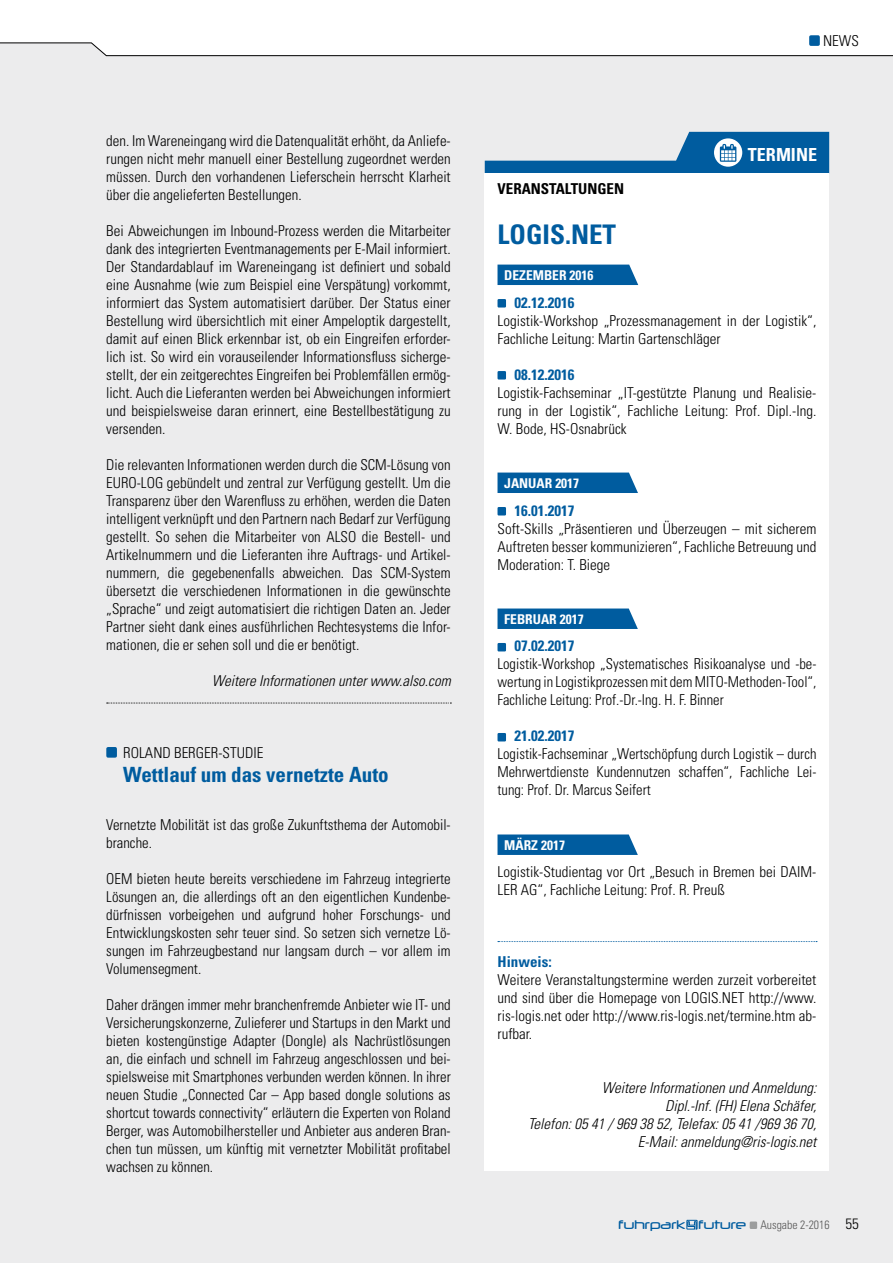
<style>
.page{position:relative;width:893px;height:1263px;background:#fff}
.page>*{position:absolute;margin:0;border:0;box-sizing:border-box;transform-origin:0 0}
.t1{font:700 condensed 27px "Univers";color:#005c9f}
.t2{font:700 condensed 21px "Univers";color:#005c9f}
.t3{font:700 condensed 18px "Univers";color:#fff}
.t4{font:300 condensed 15px/18px "Univers";color:#000;text-align:justify}
.t5{font:italic 300 condensed 15px/18px "Univers";color:#000;text-align:right}
.t6{font:700 condensed 15px "Univers";color:#005c9f}
.t7{font:700 condensed 15px "Univers";color:#000}
.t8{font:700 condensed 13.5px "Univers";color:#fff}
.t9{font:11.85px "Neuropol";color:#005c9f}
.s1{font-family:"Univers";font-weight:300;font-stretch:condensed;font-size:12px;color:#565656}
.s2{font-family:"Univers";font-weight:300;font-stretch:condensed;font-size:15px;color:#000}
</style>
<div class="page">
<div style="left:809px;top:35px;width:11px;height:11px;background:#005c9f;border-radius:2px"></div>
<div style="left:0;top:56px;width:893px;height:1207px;background:#ececed"></div>
<svg style="left:107px;top:703px;width:344px;height:1px"></svg>
<div style="left:106px;top:747px;width:11px;height:11px;background:#005c9f;border-radius:2px"></div>
<svg style="left:686px;top:1220px;width:12px;height:10px"></svg>
<div style="left:750px;top:1221px;width:7px;height:8px;background:#9c9d9d"></div>
<div style="left:485px;top:173px;width:344px;height:997px;background:#fff"></div>
<svg style="left:498px;top:941px;width:319px;height:1px"></svg>
<div style="left:497px;top:265px;width:141px;height:20px;background:#005c9f"></div>
<div style="left:497px;top:299px;width:9px;height:8px;background:#005c9f"></div>
<div style="left:497px;top:371px;width:9px;height:8px;background:#005c9f"></div>
<svg style="left:497px;top:472px;width:141px;height:21px;background:#0f65a4"></svg>
<div style="left:497px;top:507px;width:9px;height:8px;background:#005c9f"></div>
<svg style="left:497px;top:608px;width:141px;height:21px;background:#0f66a4"></svg>
<div style="left:497px;top:643px;width:9px;height:8px;background:#005c9f"></div>
<div style="left:497px;top:733px;width:9px;height:8px;background:#005c9f"></div>
<svg style="left:497px;top:834px;width:141px;height:21px;background:#0f66a4"></svg>
<svg style="left:485px;top:132px;width:344px;height:41px;background:#679bc1"></svg>
<svg style="left:0;top:42px;width:893px;height:14px"></svg>
<p class="t4" style="left:106px;top:131px;width:346px">den. Im Wareneingang wird die Datenqualität erhöht, da Anliefe&shy;rungen nicht mehr manuell einer Bestellung zugeordnet werden müssen. Durch den vorhandenen Lieferschein herrscht Klarheit über die angelieferten Bestellungen.</p>
<p class="t4" style="left:106px;top:221px;width:346px">Bei Abweichungen im Inbound-Prozess werden die Mitarbeiter dank des integrierten Eventmanagements per E-Mail informiert.<br>Der Standardablauf im Wareneingang ist definiert und sobald eine Ausnahme (wie zum Beispiel eine Verspätung) vorkommt, informiert das System automatisiert darüber. Der Status einer Bestellung wird übersichtlich mit einer Ampeloptik dargestellt, damit auf einen Blick erkennbar ist, ob ein Eingreifen erforder&shy;lich ist. So wird ein vorauseilender Informationsfluss sicherge&shy;stellt, der ein zeitgerechtes Eingreifen bei Problemfällen ermög&shy;licht. Auch die Lieferanten werden bei Abweichungen informiert und beispielsweise daran erinnert, eine Bestellbestätigung zu versenden.</p>
<p class="t4" style="left:106px;top:455px;width:346px">Die relevanten Informationen werden durch die SCM-Lösung von EURO-LOG gebündelt und zentral zur Verfügung gestellt. Um die Transparenz über den Warenfluss zu erhöhen, werden die Daten intelligent verknüpft und den Partnern nach Bedarf zur Verfügung gestellt. So sehen die Mitarbeiter von ALSO die Bestell- und Artikelnummern und die Lieferanten ihre Auftrags- und Artikel&shy;nummern, die gegebenenfalls abweichen. Das SCM-System übersetzt die verschiedenen Informationen in die gewünschte „Sprache“ und zeigt automatisiert die richtigen Daten an. Jeder Partner sieht dank eines ausführlichen Rechtesystems die Infor&shy;mationen, die er sehen soll und die er benötigt.</p>
<p class="t5" style="left:212px;top:671px;width:240px">Weitere Informationen unter www.also.com</p>
<p class="t4" style="left:123px;top:743px;width:25px">Roland</p>
<p class="t4" style="left:174px;top:743px;width:56px">Berger-Studi</p>
<p class="t4" style="left:257px;top:743px;width:8px">e</p>
<h2 class="t2" style="left:123px;top:761px;width:267px">WETTLAUF UM DAS VERNETZTE AUTO</h2>
<p class="t4" style="left:106px;top:815px;width:346px">Vernetzte Mobilität ist das große Zukunftsthema der Automobil&shy;branche.</p>
<p class="t4" style="left:106px;top:869px;width:346px">OEM bieten heute bereits verschiedene im Fahrzeug integrierte Lösungen an, die allerdings oft an den eigentlichen Kundenbe&shy;dürfnissen vorbeigehen und aufgrund hoher Forschungs- und Entwicklungskosten sehr teuer sind. So setzen sich vernetze Lö&shy;sungen im Fahrzeugbestand nur langsam durch – vor allem im Volumensegment.</p>
<p class="t4" style="left:106px;top:995px;width:346px">Daher drängen immer mehr branchenfremde Anbieter wie IT- und Versicherungskonzerne, Zulieferer und Startups in den Markt und bieten kostengünstige Adapter (Dongle) als Nachrüstlösungen an, die einfach und schnell im Fahrzeug angeschlossen und bei&shy;spielsweise mit Smartphones verbunden werden können. In ihrer neuen Studie „Connected Car – App based dongle solutions as shortcut towards connectivity“ erläutern die Experten von Roland Berger, was Automobilhersteller und Anbieter aus anderen Bran&shy;chen tun müssen, um künftig mit vernetzter Mobilität profitabel wachsen zu können.</p>
<p class="t4" style="left:823px;top:32px;width:37px">News</p>
<p class="t3" style="left:748px;top:144px;width:71px">TERMI NE</p>
<p class="t7" style="left:497px;top:180px;width:128px">VERANSTALTUNGEN</p>
<h1 class="t1" style="left:497px;top:217px;width:89px">LOGIS.NET</h1>
<p class="t8" style="left:504px;top:267px;width:91px">DEZEMBER 2016</p>
<p class="t6" style="left:514px;top:293px;width:61px">02.12.2016</p>
<p class="t4" style="left:497px;top:311px;width:320px">Logistik-Workshop „Prozessmanagement in der Logistik“,<br>Fachliche Leitung: Martin Gartenschläger</p>
<p class="t6" style="left:514px;top:365px;width:61px">08.12.2016</p>
<p class="t4" style="left:497px;top:383px;width:320px">Logistik-Fachseminar „IT-gestützte Planung und Realisie&shy;rung in der Logistik“, Fachliche Leitung: Prof. Dipl.-Ing.<br>W. Bode, HS-Osnabrück</p>
<p class="t8" style="left:504px;top:475px;width:76px">JANUAR 2017</p>
<p class="t6" style="left:514px;top:501px;width:61px">16.01.2017</p>
<p class="t4" style="left:497px;top:519px;width:320px">Soft-Skills „Präsentieren und Überzeugen – mit sicherem Auftreten besser kommunizieren“, Fachliche Betreuung und Moderation: T. Biege</p>
<p class="t8" style="left:504px;top:611px;width:81px">FEBRUAR 2017</p>
<p class="t6" style="left:514px;top:637px;width:61px">07.02.2017</p>
<p class="t4" style="left:497px;top:655px;width:320px">Logistik-Workshop „Systematisches Risikoanalyse und -be&shy;wertung in Logistikprozessen mit dem MITO-Methoden-Tool“, Fachliche Leitung: Prof.-Dr.-Ing. H. F. Binner</p>
<p class="t6" style="left:514px;top:727px;width:61px">21.02.2017</p>
<p class="t4" style="left:497px;top:745px;width:320px">Logistik-Fachseminar „Wertschöpfung durch Logistik – durch Mehrwertdienste Kundennutzen schaffen“, Fachliche Lei&shy;tung: Prof. Dr. Marcus Seifert</p>
<p class="t8" style="left:504px;top:837px;width:62px">MÄRZ 2017</p>
<p class="t4" style="left:497px;top:863px;width:320px">Logistik-Studientag vor Ort „Besuch in Bremen bei DAIM-<br>LER AG“, Fachliche Leitung: Prof. R. Preuß</p>
<p class="t6" style="left:497px;top:953px;width:56px">HINWEIS:</p>
<p class="t4" style="left:497px;top:971px;width:320px">Weitere Veranstaltungstermine werden zurzeit vorbereitet und sind über die Homepage von LOG IS.NET http://www. ris-logis.net oder http://www.ris-logis.net/termine.htm ab&shy;rufbar.</p>
<p class="t5" style="left:528px;top:1079px;width:290px">Weitere Informationen und Anmeldung:<br>Dipl.-Inf. (FH) Elena Schäfer,<br>Telefon: 05 41 / 969 38 52, Telefax: 05 41 /969 36 70, E-Mail: anmeldung@ris-logis.net</p>
<p class="t9" style="left:619px;top:1217px;width:242px">fuhrpark future <span class="s1">Ausgabe 2-2016</span> <span class="s2">55</span></p>
</div>
